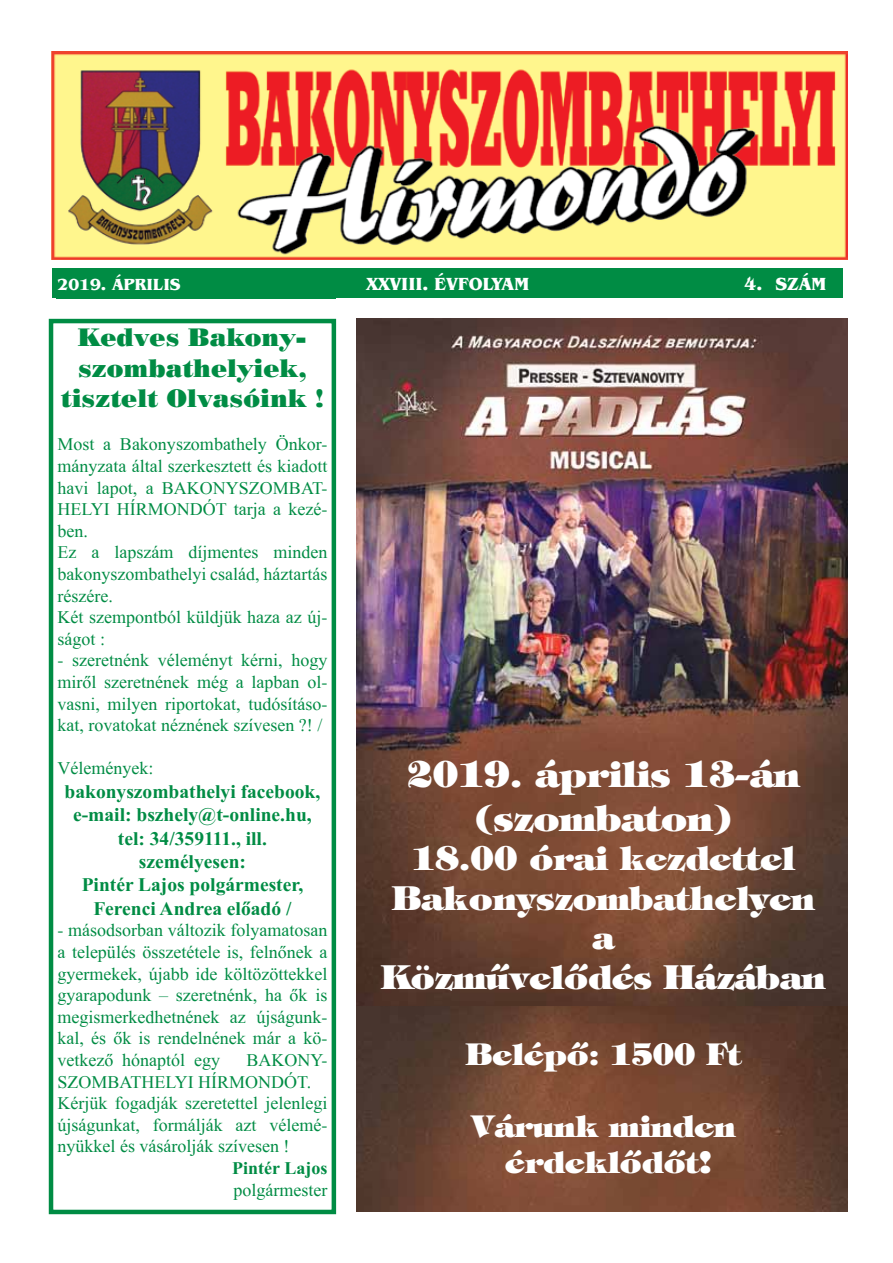
<style>
.page{position:relative;width:893px;height:1263px;background:#fff}
.page>*{position:absolute;margin:0;border:0;box-sizing:border-box;transform-origin:0 0}
.t1{font:800 36px/43.2px "Timpani";color:#fff;text-align:center}
.t2{font:800 33px/39.6px "Timpani";color:#fff;text-align:center}
.t3{font:800 30px/36px "Timpani";color:#fff;text-align:center}
.t4{font:25.5px/30.6px "Poster Bodoni HU Normal";color:#008c44;text-align:center}
.t5{font:19.5px/23.4px "Times New Roman HU Bold";color:#008c44;text-align:center}
.t6{font:18px/21.6px "Times New Roman HU";color:#008c44}
.t7{font:18px "Benguiat ITCHU Bold";color:#fff}
.t8{font:18px "Times New Roman HU Bold";color:#008c44}
.t9{font:16.5px "Benguiat ITCHU Bold";color:#fff}
</style>
<div class="page">
<div style="left:52px;top:269px;width:790px;height:29px;background:#008c44"></div>
<img style="left:51px;top:51px;width:796px;height:208px">
<img style="left:357px;top:319px;width:490px;height:688px">
<img style="left:356px;top:1007px;width:491px;height:205px">
<div style="left:49px;top:319px;width:287px;height:895px;border:4px solid #008c44"></div>
<p class="t9" style="left:58px;top:274px;width:125px">2019. ÁPRILIS</p>
<p class="t7" style="left:366px;top:273px;width:164px">XXVIII. ÉVFOLYAM</p>
<p class="t7" style="left:745px;top:273px;width:83px">4. SZÁM</p>
<h3 class="t4" style="left:61px;top:321px;width:265px">Kedves Bakony&shy;szombathelyiek, tisztelt Olvasóink !</h3>
<p class="t6" style="left:58px;top:434px;width:271px">Most a Bakonyszombathely Önkor&shy;mányzata által szerkesztett és kiadott havi lapot, a BAKONYSZOMBAT-<br>HELYI HÍRMONDÓT tarja a kezé&shy;ben.<br>Ez a lapszám díjmentes minden bakonyszombathelyi család, háztartás részére.<br>Két szempontból küldjük haza az új&shy;ságot :</p>
<p class="t6" style="left:58px;top:650px;width:271px;text-align:justify">- szeretnénk véleményt kérni, hogy miről szeretnének még a lapban ol&shy;vasni, milyen riportokat, tudósításo&shy;kat, rovatokat néznének szívesen ?! /</p>
<p class="t6" style="left:58px;top:758px;width:97px">Vélemények:</p>
<p class="t5" style="left:65px;top:779px;width:257px">bakonyszombathelyi facebook, e-mail: bszhely@t-online.hu, tel: 34/359111., ill. személyesen:<br>Pintér Lajos polgármester,<br>Ferenci Andrea előadó /</p>
<p class="t6" style="left:58px;top:920px;width:271px;text-align:justify">- másodsorban változik folyamatosan a település összetétele is, felnőnek a gyermekek, újabb ide költözöttekkel gyarapodunk – szeretnénk, ha ők is megismerkedhetnének az újságunk&shy;kal, és ők is rendelnének már a kö&shy;vetkező hónaptól egy</p>
<h1 class="t1" style="left:407px;top:752px;width:394px">2019. április 13-án (szombaton)</h1>
<h2 class="t2" style="left:381px;top:838px;width:445px">18.00 órai kezdettel<br>Bakonyszombathelyen a<br>Közművelődés Házában</h2>
<h3 class="t3" style="left:466px;top:1035px;width:276px">Belépő: 1500 Ft</h3>
<p class="t6" style="left:58px;top:1049px;width:271px;text-indent:189px">BAKONY-<br>SZOMBATHELYI HÍRMONDÓT.<br>Kérjük fogadják szeretettel jelenlegi újságunkat, formálják azt vélemé&shy;nyükkel és vásárolják szívesen !</p>
<p class="t8" style="left:232px;top:1158px;width:97px">Pintér Lajos</p>
<p class="t6" style="left:233px;top:1179px;width:95px">polgármester</p>
<h3 class="t3" style="left:471px;top:1107px;width:266px">Várunk minden érdeklődőt!</h3>
</div>
